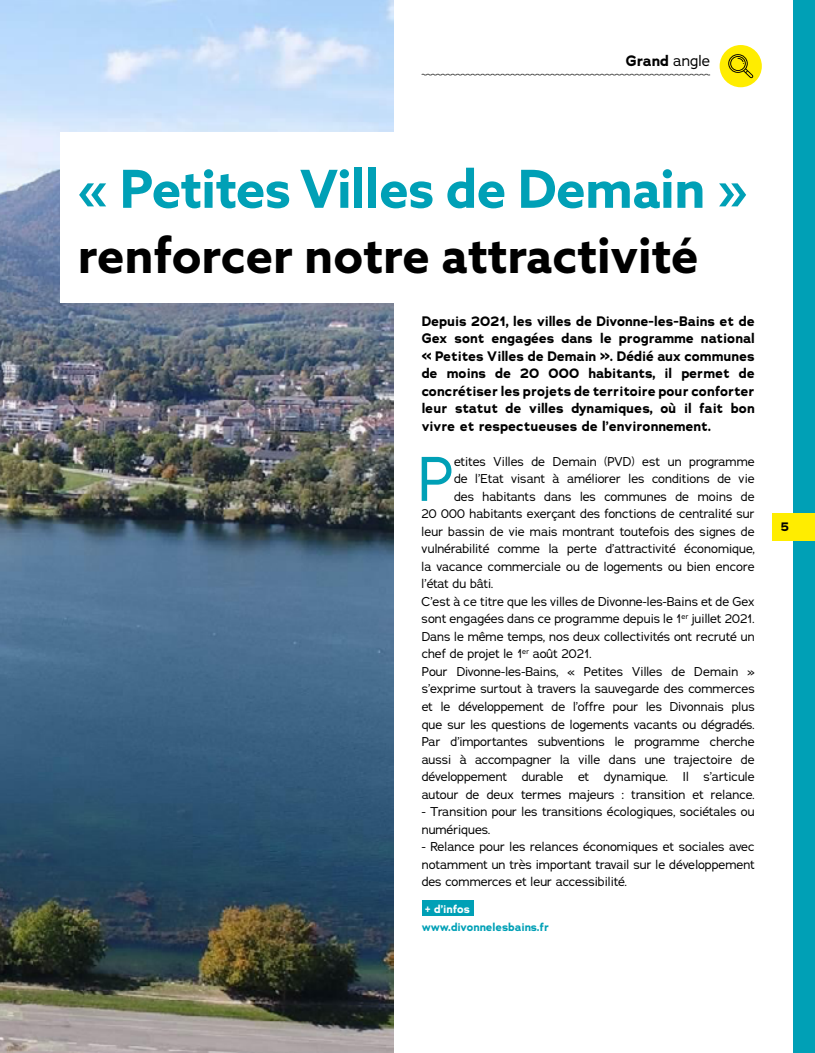
<style>
.page{position:relative;width:815px;height:1053px;background:#fff}
.page>*{position:absolute;margin:0;border:0;box-sizing:border-box;transform-origin:0 0}
.t1{font:61.5px "Adrianna";color:#00a0b6}
.t2{font:700 52.5px "Azo Sans";letter-spacing:-.01em;color:#00a0b6}
.t3{font:700 48.75px "Azo Sans";color:#000}
.t4{font:700 15px "Adrianna";color:#000}
.t5{font:700 13.75px/17.5px "Adrianna";color:#000;text-align:justify}
.t6{font:12.5px/17.5px "Adrianna";color:#000}
.t7{font:700 12.5px "Adrianna";color:#000}
.t8{font:700 11.25px "Adrianna";color:#00a0b6}
.t9{font:700 11.25px "Adrianna";color:#fff}
.s1{font-weight:400}
</style>
<div class="page">
<div style="left:720px;top:45px;width:42px;height:42px;background:#ffed00;border-radius:50%"></div>
<div style="left:793px;top:0;width:22px;height:1052px;background:#00a0b6"></div>
<div style="left:772px;top:512px;width:43px;height:28px;background:#ffed00"></div>
<svg style="left:728px;top:54px;width:25px;height:24px"></svg>
<svg style="left:421px;top:74px;width:290px;height:2px"></svg>
<img style="left:0;top:0;width:393px;height:1052px">
<div style="left:422px;top:900px;width:51px;height:16px;background:#00a0b6"></div>
<div style="left:60px;top:132px;width:442px;height:171px;background:#fff"></div>
<p class="t4" style="left:626px;top:51px;width:86px">Grand <span class="s1">angle</span></p>
<h2 class="t2" style="left:78px;top:154px;width:671px">« Petites Villes de Demain »</h2>
<h3 class="t3" style="left:78px;top:223px;width:622px">renforcer notre attractivité</h3>
<p class="t5" style="left:422px;top:312px;width:335px">Depuis 2021, les villes de Divonne-les-Bains et de Gex sont engagées dans le programme national « Petites Villes de Demain ». Dédié aux communes de moins de 20 000 habitants, il permet de concrétiser les projets de territoire pour conforter leur statut de villes dynamiques, où il fait bon vivre et respectueuses de l’environnement.</p>
<h1 class="t1" style="left:418px;top:439px;width:38px">P</h1>
<p class="t6" style="left:454px;top:452px;width:302px">etites Villes de Demain (PVD) est un programme</p>
<p class="t6" style="left:454px;top:470px;width:302px">de l’Etat visant à améliorer les conditions de vie</p>
<p class="t6" style="left:454px;top:487px;width:302px">des habitants dans les communes de moins de</p>
<p class="t6" style="left:422px;top:505px;width:335px">20 000 habitants exerçant des fonctions de centralité sur</p>
<p class="t6" style="left:422px;top:522px;width:335px">leur bassin de vie mais montrant toutefois des signes de</p>
<p class="t6" style="left:422px;top:540px;width:335px">vulnérabilité comme la perte d’attractivité économique,</p>
<p class="t6" style="left:422px;top:557px;width:335px">la vacance commerciale ou de logements ou bien encore</p>
<p class="t6" style="left:422px;top:575px;width:73px">l’état du bâti.</p>
<p class="t6" style="left:422px;top:592px;width:335px">C’est à ce titre que les villes de Divonne-les-Bains et de Gex</p>
<p class="t6" style="left:422px;top:610px;width:335px">sont engagées dans ce programme depuis le 1<sup>er</sup> juillet 2021.</p>
<p class="t6" style="left:422px;top:627px;width:335px">Dans le même temps, nos deux collectivités ont recruté un</p>
<p class="t6" style="left:422px;top:645px;width:171px">chef de projet le 1<sup>er</sup> août 2021.</p>
<p class="t6" style="left:422px;top:662px;width:335px">Pour Divonne-les-Bains, « Petites Villes de Demain »</p>
<p class="t6" style="left:422px;top:680px;width:335px">s’exprime surtout à travers la sauvegarde des commerces</p>
<p class="t6" style="left:422px;top:697px;width:335px">et le développement de l’offre pour les Divonnais plus</p>
<p class="t6" style="left:422px;top:715px;width:335px">que sur les questions de logements vacants ou dégradés.</p>
<p class="t6" style="left:422px;top:732px;width:335px">Par d’importantes subventions le programme cherche</p>
<p class="t6" style="left:422px;top:750px;width:335px">aussi à accompagner la ville dans une trajectoire de</p>
<p class="t6" style="left:422px;top:767px;width:335px">développement durable et dynamique. Il s’articule</p>
<p class="t6" style="left:422px;top:785px;width:335px">autour de deux termes majeurs : transition et relance.</p>
<p class="t6" style="left:422px;top:802px;width:335px">- Transition pour les transitions écologiques, sociétales ou numériques.</p>
<p class="t6" style="left:422px;top:837px;width:335px;text-align:justify">- Relance pour les relances économiques et sociales avec notamment un très important travail sur le développement des commerces et leur accessibilité.</p>
<p class="t9" style="left:425px;top:901px;width:46px">+ d’infos</p>
<p class="t8" style="left:422px;top:919px;width:129px">www.divonnelesbains.fr</p>
<p class="t7" style="left:781px;top:518px;width:10px">5</p>
</div>
